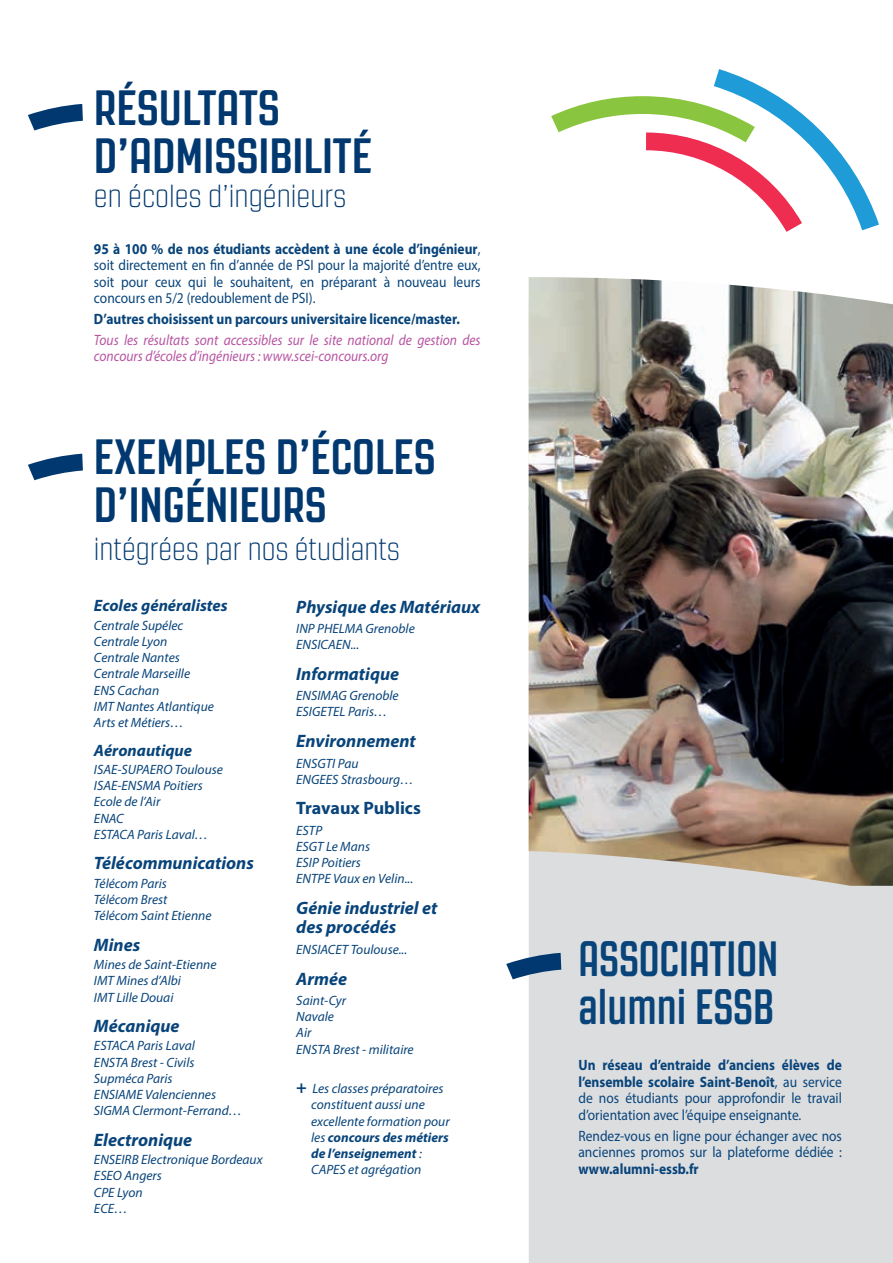
<style>
.page{position:relative;width:893px;height:1263px;background:#fff}
.page>*{position:absolute;margin:0;border:0;box-sizing:border-box;transform-origin:0 0}
.t1{font:700 49.5px/48px "Revolution Gothic";color:#00386f}
.t2{font:700 49.5px/48px "Revolution Gothic";color:#08447a;scale:.9 1}
.t3{font:200 31.5px "Revolution Gothic";color:#00386f}
.t4{font:italic 700 18px/19.5px "Myriad Pro";color:#08447a}
.t5{font:700 18px "Myriad Pro";color:#08447a}
.t6{font:italic 700 16.5px "Myriad Pro";color:#08447a}
.t7{font:15px/16.5px "Myriad Pro";color:#08447a;text-align:justify;scale:.9 1}
.t8{font:italic 15px/16.5px "Myriad Pro";color:#b754a1;scale:.9 1}
.t9{font:700 15px "Myriad Pro";color:#08447a;scale:.9 1}
.t10{font:italic 13.5px/16.2px "Myriad Pro";color:#08447a}
.s1{font-weight:700}
.s2{font-weight:700;font-size:18px}
</style>
<div class="page">
<div style="left:529px;top:886px;width:364px;height:377px;background:#dcdddf"></div>
<img style="left:529px;top:277px;width:364px;height:609px">
<svg style="left:551px;top:69px;width:328px;height:163px"></svg>
<svg style="left:28px;top:104px;width:55px;height:26px"></svg>
<svg style="left:28px;top:454px;width:55px;height:26px"></svg>
<svg style="left:506px;top:953px;width:55px;height:26px"></svg>
<h1 class="t1" style="left:94px;top:84px;width:280px">RÉSULTATS<br>D’ADMISSIBILITÉ</h1>
<h2 class="t3" style="left:94px;top:179px;width:254px">en écoles d’ingénieurs</h2>
<p class="t7" style="left:94px;top:240px;width:431px"><span class="s1">95 à 100 % de nos étudiants accèdent à une école d’ingénieur</span>, soit directement en fin d’année de PSI pour la majorité d’entre eux, soit pour ceux qui le souhaitent, en préparant à nouveau leurs concours en 5/2 (redoublement de PSI).</p>
<p class="t9" style="left:94px;top:309px;width:408px">D’autres choisissent un parcours universitaire licence/master.</p>
<p class="t8" style="left:94px;top:331px;width:431px">Tous les résultats sont accessibles sur le site national de gestion des concours d’écoles d’ingénieurs : www.scei-concours.org</p>
<h1 class="t1" style="left:94px;top:433px;width:343px">EXEMPLES D’ÉCOLES<br>D’INGÉNIEURS</h1>
<h2 class="t3" style="left:94px;top:532px;width:308px">intégrées par nos étudiants</h2>
<p class="t6" style="left:94px;top:595px;width:135px">Ecoles généralistes</p>
<p class="t10" style="left:94px;top:617px;width:121px">Centrale Supélec<br>Centrale Lyon<br>Centrale Nantes<br>Centrale Marseille<br>ENS Cachan<br>IMT Nantes Atlantique<br>Arts et Métiers…</p>
<p class="t6" style="left:94px;top:739px;width:100px">Aéronautique</p>
<p class="t10" style="left:94px;top:761px;width:130px">ISAE-SUPAERO Toulouse<br>ISAE-ENSMA Poitiers<br>Ecole de l’Air<br>ENAC<br>ESTACA Paris Laval…</p>
<h3 class="t4" style="left:94px;top:853px;width:161px">Télécommunications</h3>
<p class="t10" style="left:94px;top:875px;width:119px">Télécom Paris<br>Télécom Brest<br>Télécom Saint Etienne</p>
<h3 class="t4" style="left:94px;top:934px;width:48px">Mines</h3>
<p class="t10" style="left:94px;top:956px;width:124px">Mines de Saint-Etienne<br>IMT Mines d’Albi<br>IMT Lille Douai</p>
<h3 class="t4" style="left:94px;top:1016px;width:87px">Mécanique</h3>
<p class="t10" style="left:94px;top:1038px;width:150px">ESTACA Paris Laval<br>ENSTA Brest - Civils<br>Supméca Paris<br>ENSIAME Valenciennes<br>SIGMA Clermont-Ferrand…</p>
<h3 class="t4" style="left:94px;top:1129px;width:100px">Electronique</h3>
<p class="t10" style="left:94px;top:1151px;width:170px">ENSEIRB Electronique Bordeaux<br>ESEO Angers<br>CPE Lyon<br>ECE…</p>
<h3 class="t4" style="left:296px;top:596px;width:185px">Physique des Matériaux</h3>
<p class="t10" style="left:296px;top:620px;width:120px">INP PHELMA Grenoble<br>ENSICAEN...</p>
<h3 class="t4" style="left:296px;top:663px;width:104px">Informatique</h3>
<p class="t10" style="left:296px;top:687px;width:104px">ENSIMAG Grenoble<br>ESIGETEL Paris…</p>
<h3 class="t4" style="left:296px;top:731px;width:121px">Environnement</h3>
<p class="t10" style="left:296px;top:755px;width:119px">ENSGTI Pau<br>ENGEES Strasbourg…</p>
<h3 class="t5" style="left:296px;top:796px;width:126px">Travaux Publics</h3>
<p class="t10" style="left:296px;top:822px;width:118px">ESTP<br>ESGT Le Mans<br>ESIP Poitiers<br>ENTPE Vaux en Velin...</p>
<h3 class="t4" style="left:296px;top:897px;width:142px">Génie industriel et des procédés</h3>
<p class="t10" style="left:296px;top:941px;width:112px">ENSIACET Toulouse...</p>
<h3 class="t4" style="left:296px;top:968px;width:52px">Armée</h3>
<p class="t10" style="left:296px;top:992px;width:119px">Saint-Cyr<br>Navale<br>Air<br>ENSTA Brest - militaire</p>
<p class="t10" style="left:311px;top:1080px;width:140px;text-indent:-15px"><span class="s2">+</span> Les classes préparatoires constituent aussi une excellente formation pour les <span class="s1">concours des métiers de l’enseignement</span> :<br>CAPES et agrégation</p>
<h1 class="t2" style="left:578px;top:935px;width:224px">ASSOCIATION alumni ESSB</h1>
<p class="t7" style="left:578px;top:1057px;width:294px"><span class="s1">Un réseau d’entraide d’anciens élèves de l’ensemble scolaire Saint-Benoît</span>, au service de nos étudiants pour approfondir le travail d’orientation avec l’équipe enseignante.</p>
<p class="t7" style="left:578px;top:1127px;width:294px">Rendez-vous en ligne pour échanger avec nos anciennes promos sur la plateforme dédiée :</p>
<p class="t9" style="left:578px;top:1159px;width:135px">www.alumni-essb.fr</p>
</div>
